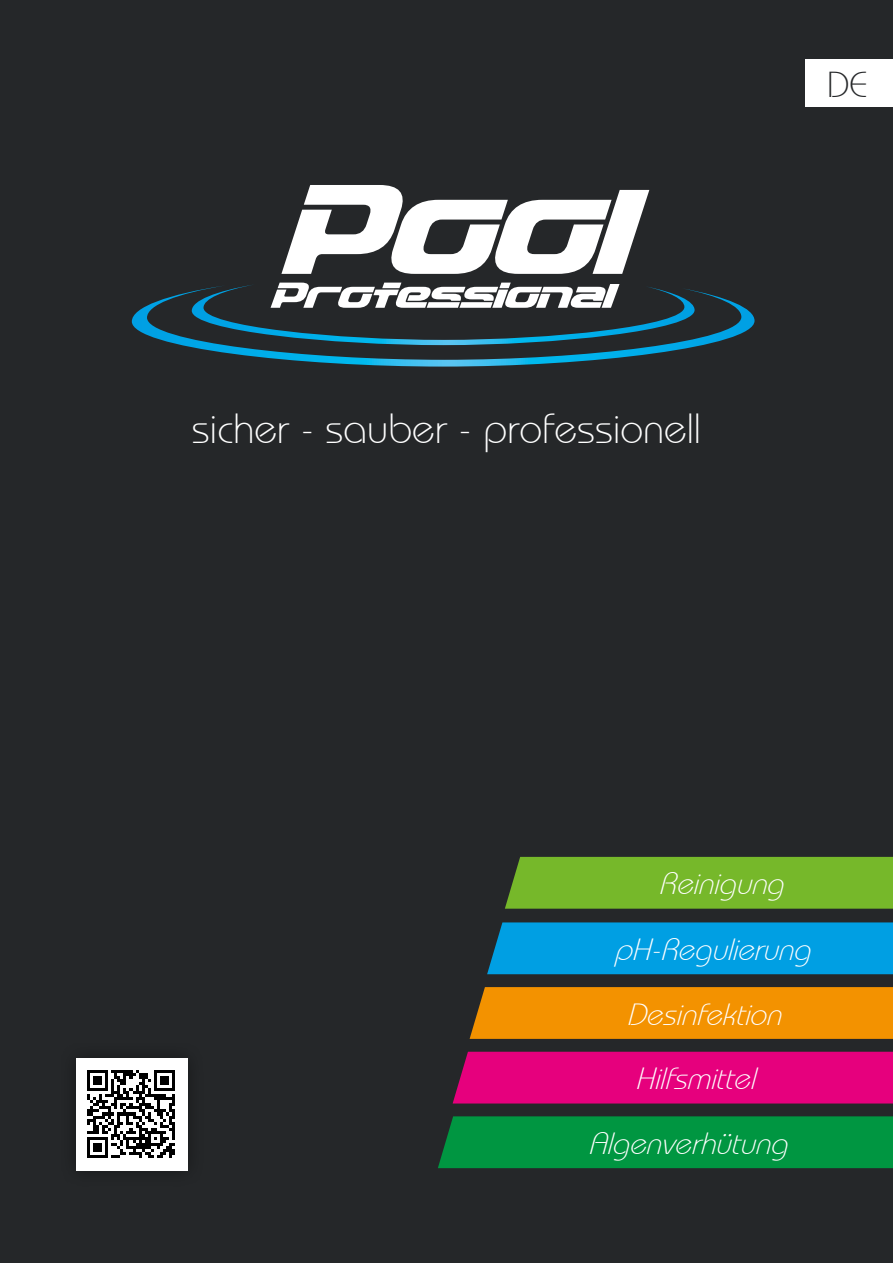
<style>
.page{position:relative;width:893px;height:1263px;background:#252729}
.page>*{position:absolute;margin:0;border:0;box-sizing:border-box;transform-origin:0 0}
.t1{font:300 42px "Bauhaus IT Cby BT";color:#fff}
.t2{font:300 36px "Bauhaus IT Cby BT";color:#252729}
.t3{font:italic 300 30.6px/64.7px "Bauhaus IT Cby BT";color:#fff;text-align:center}
</style>
<div class="page">
<svg style="left:132px;top:291px;width:622px;height:76px"></svg>
<svg style="left:192px;top:283px;width:503px;height:62px"></svg>
<svg style="left:281px;top:185px;width:368px;height:89px"></svg>
<div style="left:76px;top:1058px;width:112px;height:112px;background:#fff"></div>
<img style="left:88px;top:1070px;width:87px;height:87px">
<div style="left:806px;top:60px;width:87px;height:47px;background:#fff"></div>
<div style="left:453px;top:1052px;width:440px;height:51px;background:#e6007d"></div>
<div style="left:505px;top:857px;width:388px;height:52px;background:#76b82a"></div>
<div style="left:438px;top:1116px;width:455px;height:52px;background:#009641"></div>
<div style="left:487px;top:922px;width:406px;height:52px;background:#009fe3"></div>
<div style="left:470px;top:987px;width:423px;height:52px;background:#f39200"></div>
<h1 class="t1" style="left:192px;top:402px;width:511px">sicher - sauber - professionell</h1>
<p class="t2" style="left:827px;top:62px;width:42px">DE</p>
<p class="t3" style="left:659px;top:851px;width:136px">Reinigung</p>
<p class="t3" style="left:614px;top:916px;width:207px">pH-Regulierung<br>Desinfektion</p>
<p class="t3" style="left:635px;top:1046px;width:131px">Hilfsmittel</p>
<p class="t3" style="left:588px;top:1110px;width:210px">Algenverhütung</p>
</div>
